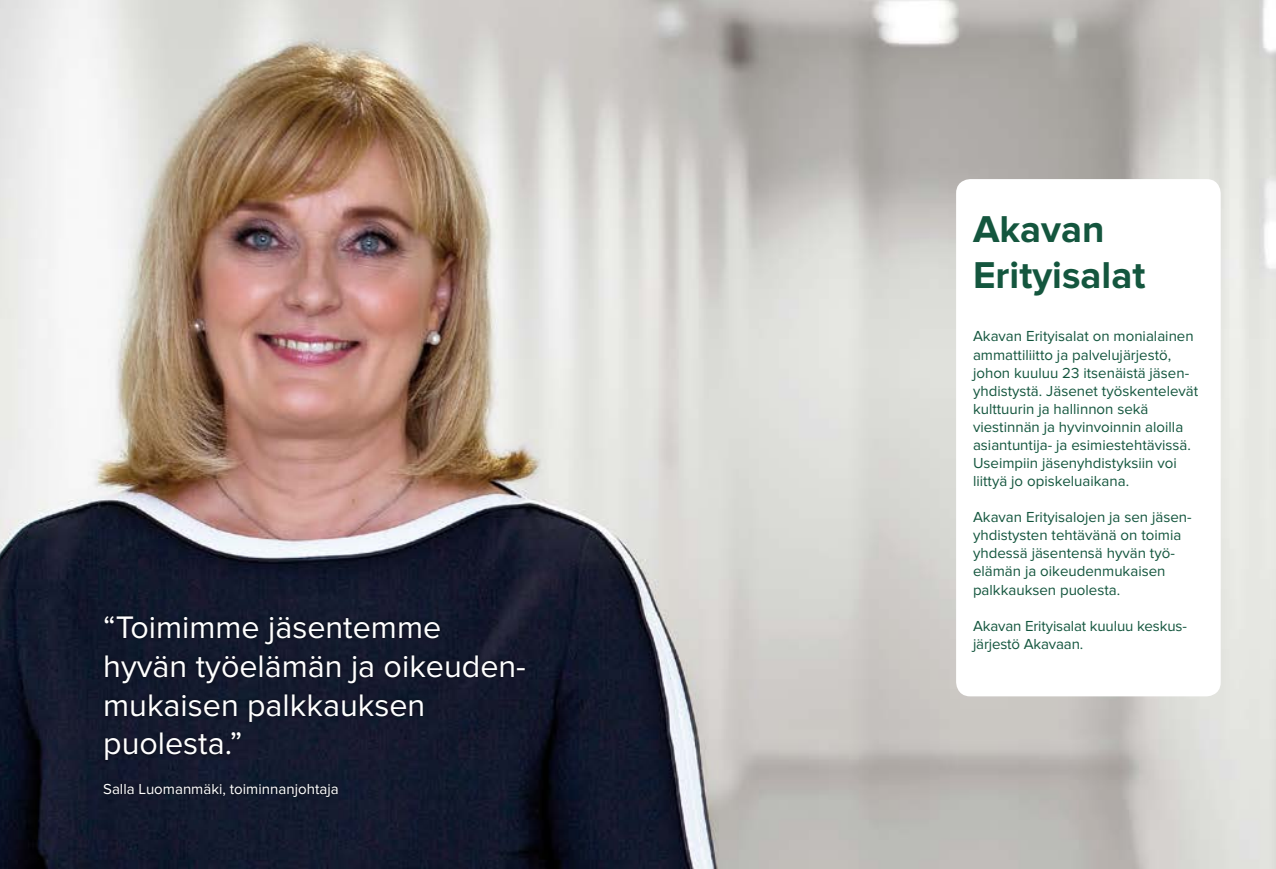
<style>
.page{position:relative;width:1276px;height:869px;background:#fff}
.page>*{position:absolute;margin:0;border:0;box-sizing:border-box;transform-origin:0 0}
.t1{font:700 38.75px/46.5px "Proxima Nova";color:#14563e}
.t2{font:32.25px/38.8px "Proxima Nova";color:#fff}
.t3{font:15px/18px "Proxima Nova";color:#14563e}
.t4{font:15px "Proxima Nova";color:#fff}
</style>
<div class="page">
<img style="left:0;top:0;width:1276px;height:868px">
<div style="left:956px;top:179px;width:264px;height:517px;background:#fff;border-radius:14px"></div>
<div style="left:100px;top:613px;width:428px;height:185px;background:#13192c"></div>
<h2 class="t2" style="left:103px;top:608px;width:424px">“Toimimme jäsentemme hyvän työelämän ja oikeuden&shy;mukaisen palkkauksen puolesta.”</h2>
<p class="t4" style="left:103px;top:779px;width:237px">Salla Luomanmäki, toiminnanjohtaja</p>
<h1 class="t1" style="left:973px;top:206px;width:174px">Akavan<br>Erityisalat</h1>
<p class="t3" style="left:973px;top:327px;width:227px">Akavan Erityisalat on monialainen ammattiliitto ja palvelujärjestö, johon kuuluu 23 itsenäistä jäsen&shy;yhdistystä. Jäsenet työskentelevät kulttuurin ja hallinnon sekä viestinnän ja hyvinvoinnin aloilla asiantuntija- ja esimiestehtävissä.<br>Useimpiin jäsenyhdistyksiin voi liittyä jo opiskeluaikana.</p>
<p class="t3" style="left:973px;top:508px;width:220px">Akavan Erityisalojen ja sen jäsen&shy;yhdistysten tehtävänä on toimia yhdessä jäsentensä hyvän työ&shy;elämän ja oikeudenmukaisen palkkauksen puolesta.</p>
<p class="t3" style="left:973px;top:616px;width:215px">Akavan Erityisalat kuuluu keskus&shy;järjestö Akavaan.</p>
</div>
